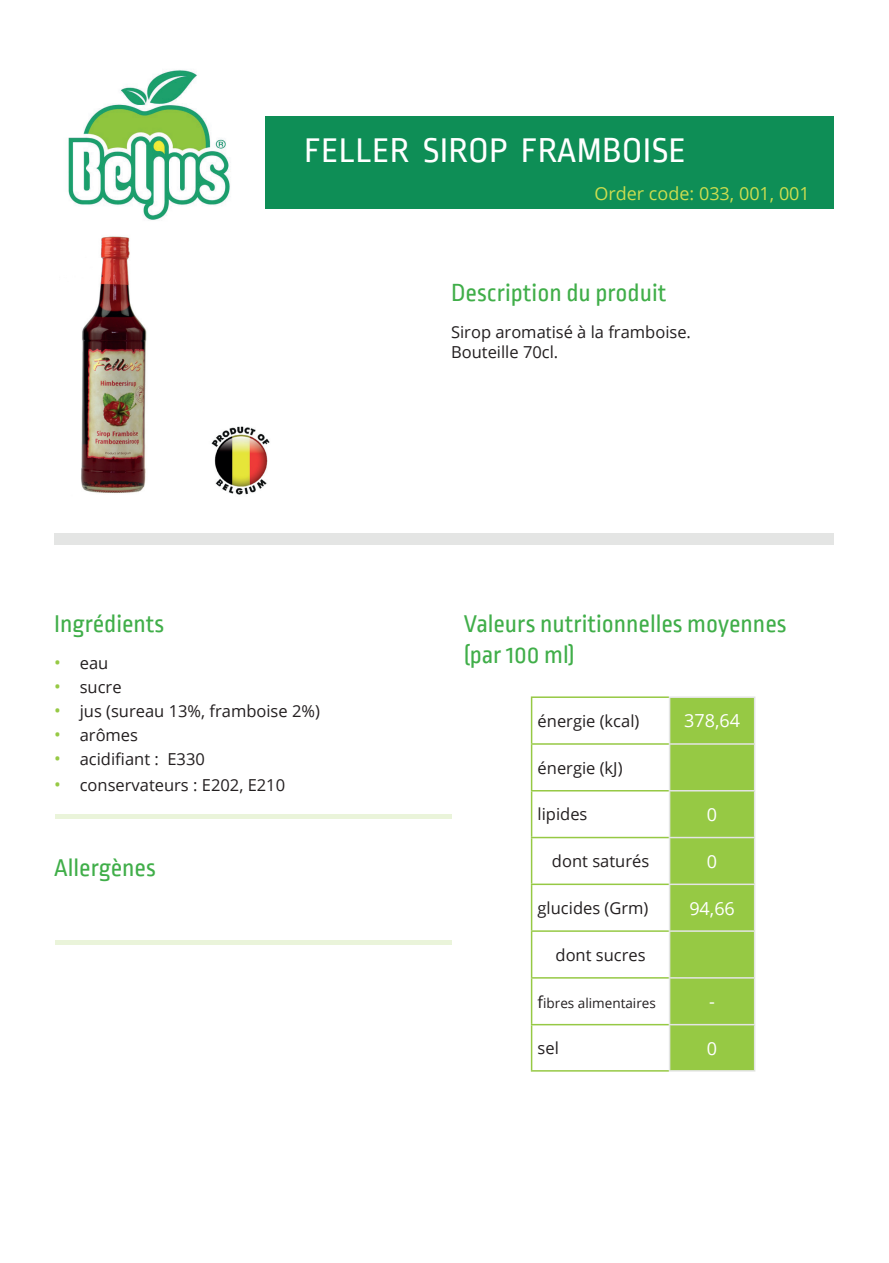
<style>
.page{position:relative;width:889px;height:1263px;background:#fff}
.page>*{position:absolute;margin:0;border:0;box-sizing:border-box;transform-origin:0 0}
.t1{font:36px "Ropa Sans";letter-spacing:.01em;color:#fff}
.t2{font:25.5px/30.6px "Ropa Sans";color:#40ae49}
.t3{font:18px "Open Sans";color:#cddd50}
.t4{font:18px "Open Sans";color:#fff}
.t5{font:16.5px/19.8px "Open Sans";color:#231f20}
.t6{font:13.5px "Open Sans";color:#231f20}
.s1{font-size:18px;color:#96c944}
.s2{font-size:16.5px}
</style>
<div class="page">
<img style="left:68px;top:70px;width:162px;height:150px">
<div style="left:54px;top:533px;width:779px;height:11px;background:#e4e5e4"></div>
<div style="left:55px;top:814px;width:396px;height:5px;background:#eaf4da"></div>
<div style="left:55px;top:940px;width:396px;height:5px;background:#eaf4da"></div>
<svg style="left:532px;top:698px;width:137px;height:372px"></svg>
<svg style="left:670px;top:698px;width:84px;height:372px;background:#98c949"></svg>
<hr style="left:531px;top:790px;width:138px;height:1px;background:#96c944">
<hr style="left:669px;top:790px;width:86px;height:1px;background:#e4e5e4">
<hr style="left:531px;top:883px;width:138px;height:2px;background:#96c944">
<hr style="left:531px;top:930px;width:138px;height:2px;background:#96c944">
<hr style="left:531px;top:837px;width:138px;height:1px;background:#96c944">
<hr style="left:669px;top:743px;width:86px;height:2px;background:#e4e5e4">
<hr style="left:669px;top:837px;width:86px;height:1px;background:#e4e5e4">
<hr style="left:669px;top:883px;width:86px;height:2px;background:#e4e5e4">
<hr style="left:531px;top:743px;width:138px;height:2px;background:#96c944">
<hr style="left:531px;top:977px;width:138px;height:2px;background:#96c944">
<hr style="left:669px;top:696px;width:86px;height:2px;background:#e4e5e4">
<hr style="left:754px;top:698px;width:1px;height:45px;background:#e4e5e4">
<hr style="left:754px;top:745px;width:1px;height:45px;background:#e4e5e4">
<hr style="left:754px;top:791px;width:1px;height:46px;background:#e4e5e4">
<hr style="left:754px;top:838px;width:1px;height:45px;background:#e4e5e4">
<hr style="left:754px;top:885px;width:1px;height:45px;background:#e4e5e4">
<hr style="left:754px;top:979px;width:1px;height:45px;background:#e4e5e4">
<hr style="left:754px;top:1025px;width:1px;height:45px;background:#e4e5e4">
<hr style="left:669px;top:1070px;width:86px;height:1px;background:#e4e5e4">
<hr style="left:531px;top:1024px;width:138px;height:1px;background:#96c944">
<hr style="left:669px;top:930px;width:86px;height:2px;background:#e4e5e4">
<hr style="left:754px;top:932px;width:1px;height:45px;background:#e4e5e4">
<hr style="left:669px;top:977px;width:86px;height:2px;background:#e4e5e4">
<hr style="left:669px;top:1024px;width:86px;height:1px;background:#e4e5e4">
<hr style="left:531px;top:696px;width:138px;height:2px;background:#96c944">
<hr style="left:531px;top:698px;width:1px;height:45px;background:#96c944">
<hr style="left:531px;top:745px;width:1px;height:45px;background:#96c944">
<hr style="left:531px;top:791px;width:1px;height:46px;background:#96c944">
<hr style="left:531px;top:838px;width:1px;height:45px;background:#96c944">
<hr style="left:531px;top:885px;width:1px;height:45px;background:#96c944">
<hr style="left:531px;top:932px;width:1px;height:45px;background:#96c944">
<hr style="left:531px;top:979px;width:1px;height:45px;background:#96c944">
<hr style="left:531px;top:1025px;width:1px;height:45px;background:#96c944">
<hr style="left:531px;top:1070px;width:138px;height:1px;background:#96c944">
<hr style="left:669px;top:698px;width:1px;height:45px;background:#e4e5e4">
<hr style="left:669px;top:745px;width:1px;height:45px;background:#e4e5e4">
<hr style="left:669px;top:791px;width:1px;height:46px;background:#e4e5e4">
<hr style="left:669px;top:838px;width:1px;height:45px;background:#e4e5e4">
<hr style="left:669px;top:885px;width:1px;height:45px;background:#e4e5e4">
<hr style="left:669px;top:932px;width:1px;height:45px;background:#e4e5e4">
<hr style="left:669px;top:979px;width:1px;height:45px;background:#e4e5e4">
<hr style="left:669px;top:1025px;width:1px;height:45px;background:#e4e5e4">
<div style="left:265px;top:116px;width:568px;height:92px;background:#0e8e56"></div>
<img style="left:81px;top:236px;width:66px;height:257px">
<img style="left:211px;top:426px;width:59px;height:69px">
<h1 class="t1" style="left:304px;top:131px;width:383px">FELLER SIROP FRAMBOISE</h1>
<p class="t3" style="left:594px;top:181px;width:217px">Order code: 033, 001, 001</p>
<h2 class="t2" style="left:54px;top:609px;width:112px">Ingrédients</h2>
<p class="t5" style="left:54px;top:652px;width:56px"><span class="s1">•</span> eau</p>
<p class="t5" style="left:54px;top:677px;width:69px"><span class="s1">•</span> sucre</p>
<p class="t5" style="left:54px;top:701px;width:267px"><span class="s1">•</span> jus (sureau 13%, framboise 2%)</p>
<p class="t5" style="left:54px;top:725px;width:85px"><span class="s1">•</span> arômes</p>
<p class="t5" style="left:54px;top:749px;width:152px"><span class="s1">•</span> acidifiant : E330</p>
<p class="t5" style="left:54px;top:775px;width:232px"><span class="s1">•</span> conservateurs : E202, E210</p>
<h2 class="t2" style="left:54px;top:852px;width:103px">Allergènes</h2>
<h2 class="t2" style="left:451px;top:278px;width:217px">Description du produit</h2>
<p class="t5" style="left:451px;top:322px;width:241px">Sirop aromatisé à la framboise.<br>Bouteille 70cl.</p>
<h2 class="t2" style="left:464px;top:609px;width:324px">Valeurs nutritionnelles moyennes (par 100 ml)</h2>
<p class="t5" style="left:537px;top:711px;width:103px">énergie (kcal)</p>
<p class="t4" style="left:684px;top:709px;width:57px">378,64</p>
<p class="t5" style="left:537px;top:757px;width:86px">énergie (kJ)</p>
<p class="t5" style="left:537px;top:804px;width:51px">lipides</p>
<p class="t4" style="left:707px;top:802px;width:12px">0</p>
<p class="t5" style="left:552px;top:851px;width:99px">dont saturés</p>
<p class="t4" style="left:707px;top:849px;width:12px">0</p>
<p class="t5" style="left:537px;top:898px;width:112px">glucides (Grm)</p>
<p class="t4" style="left:689px;top:896px;width:47px">94,66</p>
<p class="t5" style="left:555px;top:944px;width:92px">dont sucres</p>
<p class="t6" style="left:537px;top:993px;width:120px"><span class="s2">f</span>ibres alimentaires</p>
<p class="t4" style="left:709px;top:989px;width:7px">-</p>
<p class="t5" style="left:537px;top:1038px;width:23px">sel</p>
<p class="t4" style="left:707px;top:1036px;width:12px">0</p>
</div>
